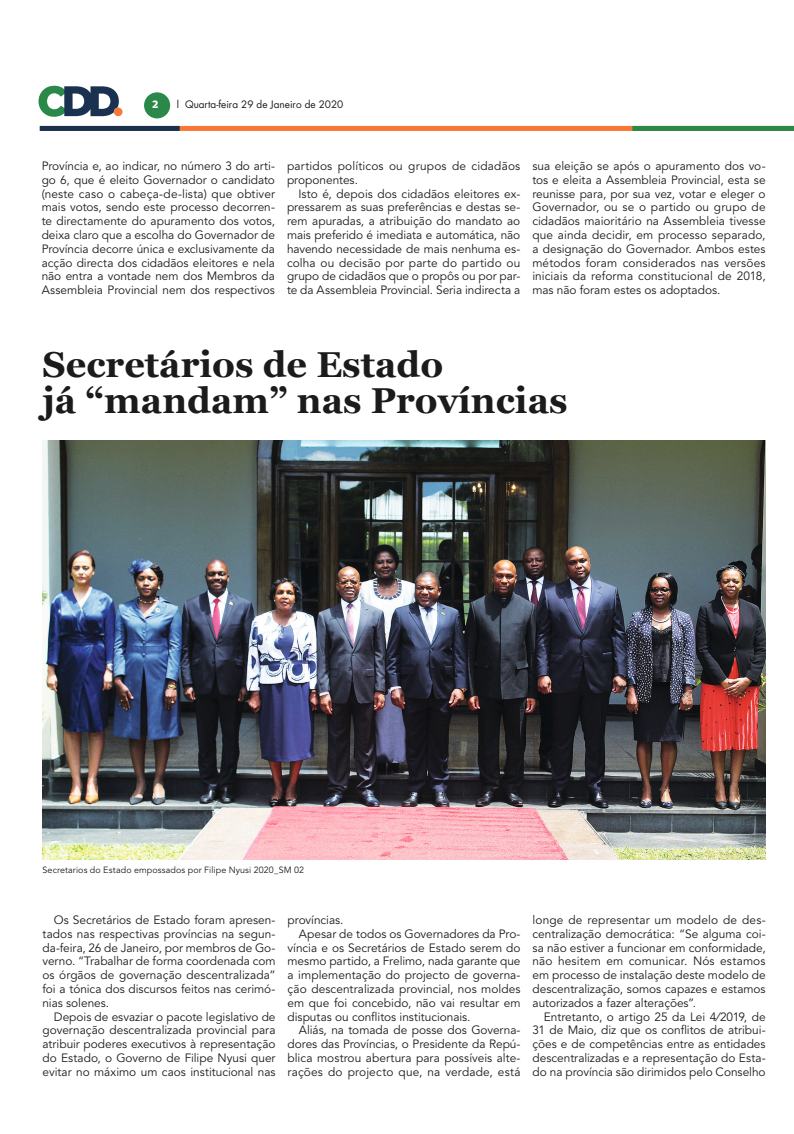
<style>
.page{position:relative;width:794px;height:1134px;background:#fff}
.page>*{position:absolute;margin:0;border:0;box-sizing:border-box;transform-origin:0 0}
.t1{font:700 36px "Georgia";color:#1c1b1c}
.t2{font:12px/13.8px "Avenir LT Std";color:#1c1b1c;text-align:justify}
.t3{font:10px "Futura LT";color:#1c1b1c}
.t4{font:700 10px "Popular";color:#fff}
.t5{font:9px "Avenir LT Std";letter-spacing:.01em;color:#1c1b1c}
</style>
<div class="page">
<div style="left:42px;top:126px;width:752px;height:5px;background:#f77737"></div>
<div style="left:632px;top:126px;width:162px;height:5px;background:#2a8849"></div>
<div style="left:40px;top:126px;width:140px;height:5px;background:#19304f"></div>
<div style="left:144px;top:92px;width:26px;height:26px;background:#2a8849;border-radius:50%"></div>
<svg style="left:39px;top:86px;width:83px;height:31px"></svg>
<img style="left:43px;top:441px;width:722px;height:418px">
<p class="t4" style="left:153px;top:98px;width:7px">2</p>
<p class="t3" style="left:177px;top:98px;width:168px">l Quarta-feira 29 de Janeiro de 2020</p>
<p class="t2" style="left:42px;top:159px;width:235px">Província e, ao indicar, no número 3 do arti&shy;go 6, que é eleito Governador o candidato (neste caso o cabeça-de-lista) que obtiver mais votos, sendo este processo decorren&shy;te directamente do apuramento dos votos, deixa claro que a escolha do Governador de Província decorre única e exclusivamente da acção directa dos cidadãos eleitores e nela não entra a vontade nem dos Membros da Assembleia Provincial nem dos respectivos</p>
<p class="t2" style="left:287px;top:159px;width:235px">partidos políticos ou grupos de cidadãos proponentes.</p>
<p class="t2" style="left:287px;top:187px;width:235px;text-indent:11px">Isto é, depois dos cidadãos eleitores ex&shy;pressarem as suas preferências e destas se&shy;rem apuradas, a atribuição do mandato ao mais preferido é imediata e automática, não havendo necessidade de mais nenhuma es&shy;colha ou decisão por parte do partido ou grupo de cidadãos que o propôs ou por par&shy;te da Assembleia Provincial. Seria indirecta a</p>
<p class="t2" style="left:532px;top:159px;width:235px">sua eleição se após o apuramento dos vo&shy;tos e eleita a Assembleia Provincial, esta se reunisse para, por sua vez, votar e eleger o Governador, ou se o partido ou grupo de cidadãos maioritário na Assembleia tivesse que ainda decidir, em processo separado, a designação do Governador. Ambos estes métodos foram considerados nas versões iniciais da reforma constitucional de 2018, mas não foram estes os adoptados.</p>
<p class="t1" style="left:43px;top:341px;width:402px">Secretários de Estado</p>
<p class="t1" style="left:43px;top:377px;width:526px">já “mandam” nas Províncias</p>
<p class="t5" style="left:43px;top:865px;width:263px">Secretarios do Estado empossados por Filipe Nyusi 2020_SM 02</p>
<p class="t2" style="left:43px;top:913px;width:234px;text-indent:11px">Os Secretários de Estado foram apresen&shy;tados nas respectivas províncias na segun&shy;da-feira, 26 de Janeiro, por membros de Go&shy;verno. “Trabalhar de forma coordenada com os órgãos de governação descentralizada” foi a tónica dos discursos feitos nas cerimó&shy;nias solenes.</p>
<p class="t2" style="left:43px;top:1010px;width:234px;text-indent:11px">Depois de esvaziar o pacote legislativo de governação descentralizada provincial para atribuir poderes executivos à representação do Estado, o Governo de Filipe Nyusi quer evitar no máximo um caos institucional nas</p>
<p class="t2" style="left:287px;top:913px;width:57px">províncias.</p>
<p class="t2" style="left:287px;top:927px;width:234px;text-indent:11px">Apesar de todos os Governadores da Pro&shy;víncia e os Secretários de Estado serem do mesmo partido, a Frelimo, nada garante que a implementação do projecto de governa&shy;ção descentralizada provincial, nos moldes em que foi concebido, não vai resultar em disputas ou conflitos institucionais.</p>
<p class="t2" style="left:287px;top:1024px;width:234px;text-indent:11px">Aliás, na tomada de posse dos Governa&shy;dores das Províncias, o Presidente da Repú&shy;blica mostrou abertura para possíveis alte&shy;rações do projecto que, na verdade, está</p>
<p class="t2" style="left:532px;top:913px;width:234px">longe de representar um modelo de des&shy;centralização democrática: “Se alguma coi&shy;sa não estiver a funcionar em conformidade, não hesitem em comunicar. Nós estamos em processo de instalação deste modelo de descentralização, somos capazes e estamos autorizados a fazer alterações”.</p>
<p class="t2" style="left:532px;top:1010px;width:234px;text-indent:11px">Entretanto, o artigo 25 da Lei 4∕2019, de 31 de Maio, diz que os conflitos de atribui&shy;ções e de competências entre as entidades descentralizadas e a representação do Esta&shy;do na província são dirimidos pelo Conselho</p>
</div>
